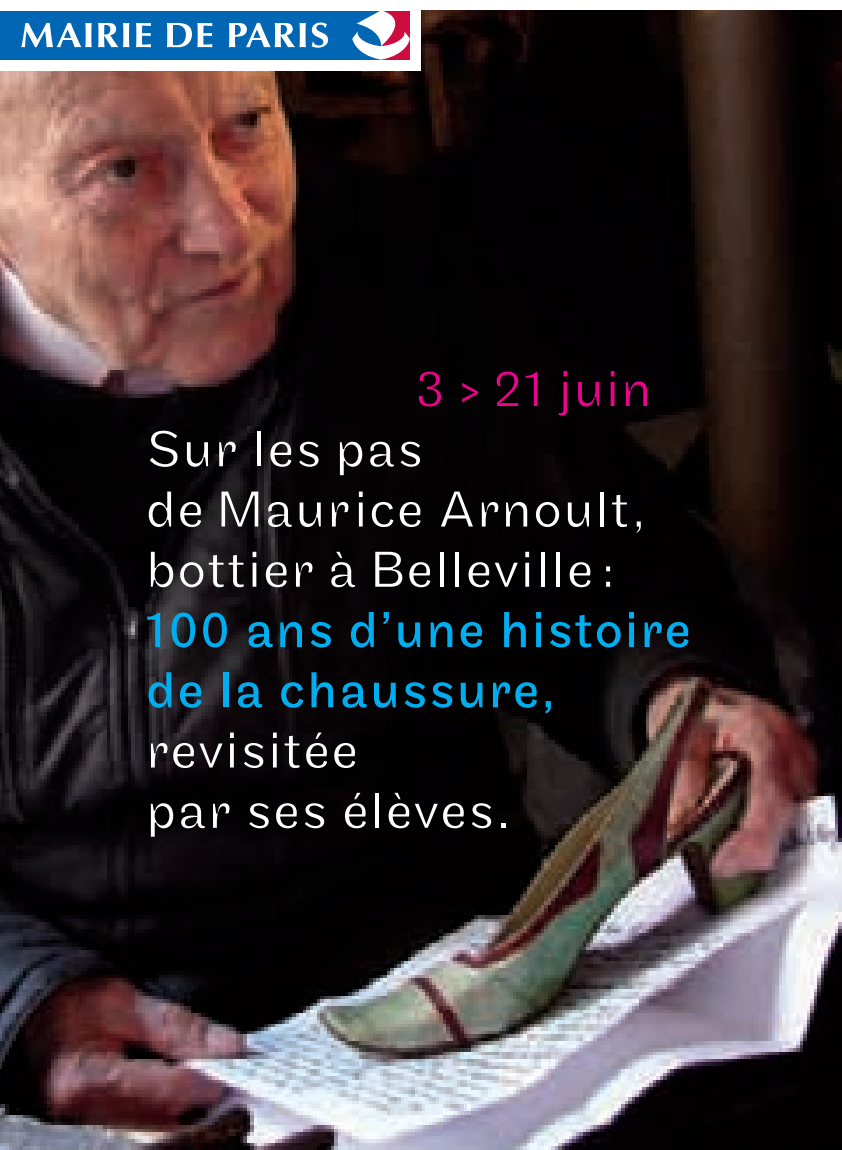
<style>
.page{position:relative;width:842px;height:1150px;background:#fff}
.page>*{position:absolute;margin:0;border:0;box-sizing:border-box;transform-origin:0 0}
.t1{font:100 52.5px/60.2px "Maple";letter-spacing:.04em;color:#fff}
.t2{font:52.5px/60.2px "Maple";letter-spacing:.04em;color:#00aeef}
.t3{font:100 52.5px "Maple";letter-spacing:.04em;color:#ed028c}
.s1{font-weight:400;font-size:40.25px}
</style>
<div class="page">
<img style="left:0;top:11px;width:841px;height:1138px">
<div style="left:0;top:0;width:421px;height:70px;background:#fff"></div>
<div style="left:0;top:11px;width:381px;height:48px;background:#0166b3"></div>
<svg style="left:21px;top:23px;width:71px;height:24px"></svg>
<svg style="left:98px;top:23px;width:31px;height:24px"></svg>
<svg style="left:136px;top:23px;width:15px;height:24px"></svg>
<svg style="left:167px;top:23px;width:45px;height:24px"></svg>
<svg style="left:229px;top:22px;width:99px;height:26px"></svg>
<svg style="left:352px;top:11px;width:58px;height:49px"></svg>
<p class="t3" style="left:416px;top:358px;width:237px">3 <span class="s1">&gt;</span> 21 juin</p>
<p class="t1" style="left:146px;top:419px;width:278px">Sur les pas</p>
<p class="t1" style="left:146px;top:479px;width:501px">de Maurice Arnoult,</p>
<p class="t1" style="left:146px;top:539px;width:470px">bottier à Belleville :</p>
<p class="t2" style="left:146px;top:601px;width:545px">100 ans d’une histoire de la chaussure,</p>
<p class="t1" style="left:146px;top:720px;width:365px">revisitée<br>par ses élèves.</p>
</div>
